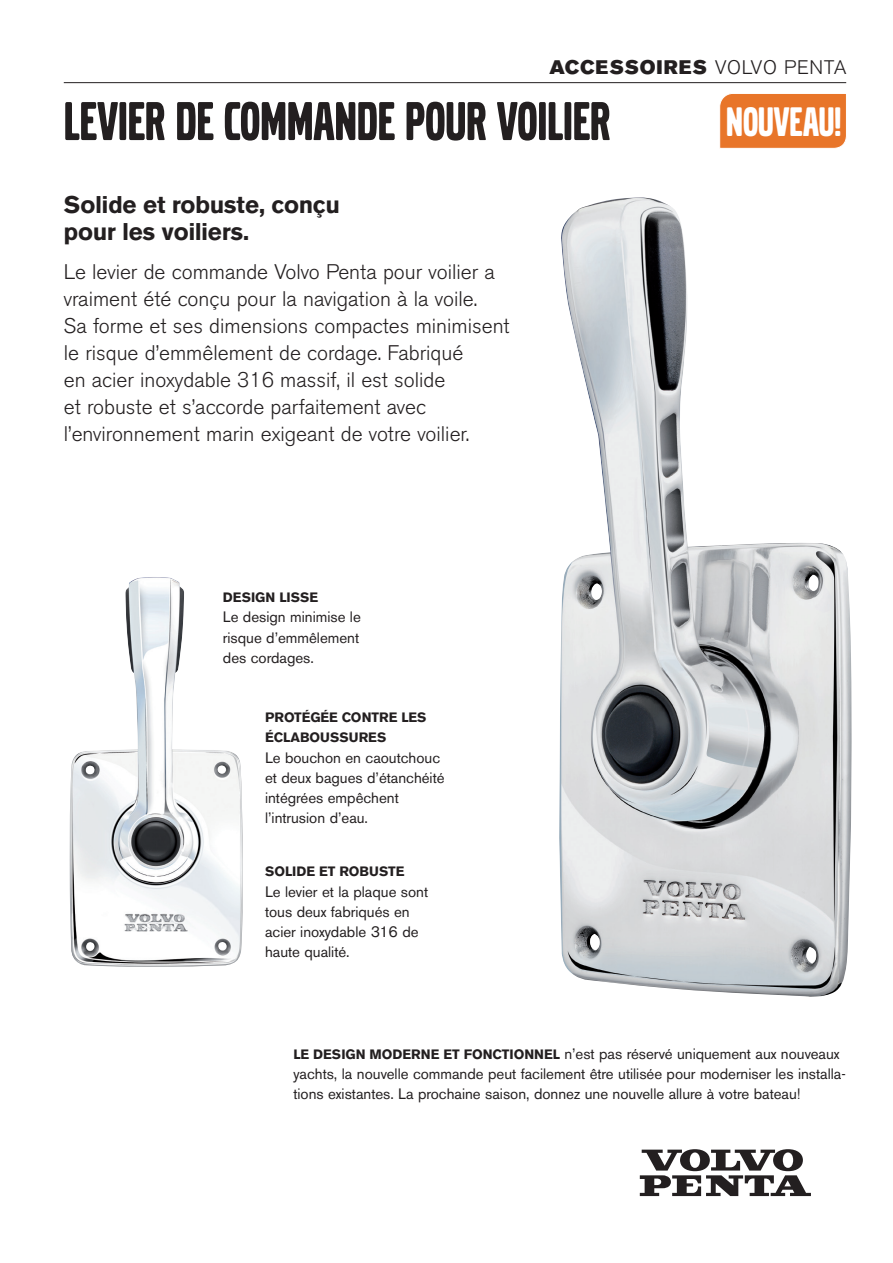
<style>
.page{position:relative;width:893px;height:1263px;background:#fff}
.page>*{position:absolute;margin:0;border:0;box-sizing:border-box;transform-origin:0 0}
.t1{font:57px "Volvo Broad Pro";color:#231f20}
.t2{font:43.05px "Volvo Broad Pro";color:#fff}
.t3{font:700 24px "Volvo Sans Pro";color:#231f20}
.t4{font:300 21px/27px "Volvo Sans Pro";color:#231f20}
.t5{font:19.5px "Volvo Sans Pro Super";letter-spacing:.05em;color:#231f20}
.t6{font:15px/20.2px "Volvo Sans Pro";color:#231f20}
.t7{font:700 13.5px/20.2px "Volvo Sans Pro";color:#231f20}
.s1{font-family:"Volvo Sans Pro";font-weight:300}
.s2{font-weight:700;font-size:13.5px}
</style>
<div class="page">
<img style="left:559px;top:197px;width:293px;height:800px">
<img style="left:70px;top:577px;width:173px;height:390px">
<svg style="left:640px;top:1149px;width:171px;height:47px"></svg>
<svg style="left:719px;top:93px;width:128px;height:56px;background:#e97d36"></svg>
<hr style="left:64px;top:82px;width:782px;height:1px;background:#231f20">
<p class="t5" style="left:549px;top:55px;width:298px">ACCESSOIRES <span class="s1">VOLVO PENTA</span></p>
<p class="t1" style="left:64px;top:95px;width:548px">LEVIER DE COMMANDE POUR VOILIER</p>
<p class="t3" style="left:64px;top:190px;width:277px">Solide et robuste, conçu</p>
<p class="t3" style="left:64px;top:217px;width:187px">pour les voiliers.</p>
<p class="t4" style="left:64px;top:258px;width:432px">Le levier de commande Volvo Penta pour voilier a vraiment été conçu pour la navigation à la voile.</p>
<p class="t4" style="left:64px;top:312px;width:447px">Sa forme et ses dimensions compactes minimisent le risque d’emmêlement de cordage. Fabriqué</p>
<p class="t4" style="left:64px;top:366px;width:383px">en acier inoxydable 316 massif, il est solide</p>
<p class="t4" style="left:64px;top:393px;width:364px">et robuste et s’accorde parfaitement avec</p>
<p class="t4" style="left:64px;top:420px;width:407px">l’environnement marin exigeant de votre voilier.</p>
<p class="t7" style="left:223px;top:587px;width:97px">DESIGN LISSE</p>
<p class="t6" style="left:223px;top:607px;width:139px">Le design minimise le</p>
<p class="t6" style="left:223px;top:627px;width:138px">risque d’emmêlement</p>
<p class="t6" style="left:223px;top:647px;width:92px">des cordages.</p>
<p class="t7" style="left:265px;top:707px;width:163px">PROTÉGÉE CONTRE LES<br>ÉCLABOUSSURES</p>
<p class="t6" style="left:265px;top:747px;width:181px">Le bouchon en caoutchouc et deux bagues d’étanchéité intégrées empêchent l’intrusion d’eau.</p>
<p class="t7" style="left:265px;top:861px;width:141px">SOLIDE ET ROBUSTE</p>
<p class="t6" style="left:265px;top:881px;width:165px">Le levier et la plaque sont tous deux fabriqués en acier inoxydable 316 de haute qualité.</p>
<p class="t2" style="left:726px;top:102px;width:117px">NOUVEAU!</p>
<p class="t6" style="left:293px;top:1043px;width:554px"><span class="s2">LE DESIGN MODERNE ET FONCTIONNEL</span> n’est pas réservé uniquement aux nouveaux yachts, la nouvelle commande peut facilement être utilisée pour moderniser les installa&shy;tions existantes. La prochaine saison, donnez une nouvelle allure à votre bateau!</p>
</div>
